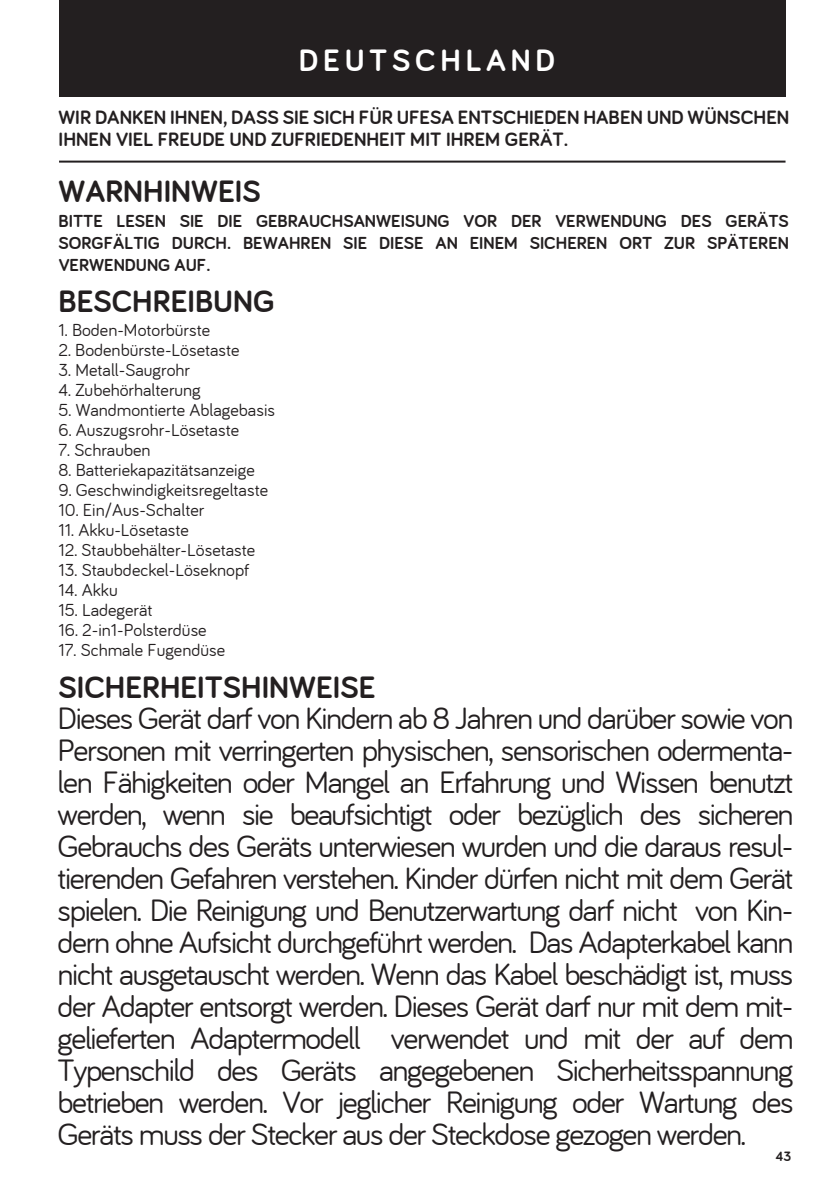
<style>
.page{position:relative;width:840px;height:1191px;background:#fff}
.page>*{position:absolute;margin:0;border:0;box-sizing:border-box;transform-origin:0 0}
.t1{font:32px/32px "Bariol";letter-spacing:-.045em;color:#231f20;text-align:justify}
.t2{font:700 32px "Bariol";color:#231f20}
.t3{font:700 32px "Bariol";letter-spacing:.15em;color:#fff}
.t4{font:700 20px/22px "Bariol";color:#231f20}
.t5{font:18px "Bariol";color:#231f20}
.t6{font:700 18px/21.6px "Bariol";color:#231f20;text-align:justify}
.t7{font:700 14px "Bariol";color:#231f20}
</style>
<div class="page">
<div style="left:59px;top:0;width:726px;height:96px;background:#231f20"></div>
<hr style="left:59px;top:161px;width:726px;height:2px;background:#231f20">
<p class="t3" style="left:299px;top:42px;width:257px">DEUTSCHLAND</p>
<p class="t4" style="left:58px;top:107px;width:731px">WIR DANKEN IHNEN, DASS SIE SICH FÜR UFESA ENTSCHIEDEN HABEN UND WÜNSCHEN<br>IHNEN VIEL FREUDE UND ZUFRIEDENHEIT MIT IHREM GERÄT.</p>
<p class="t2" style="left:58px;top:173px;width:203px">WARNHINWEIS</p>
<p class="t6" style="left:58px;top:211px;width:731px">BITTE LESEN SIE DIE GEBRAUCHSANWEISUNG VOR DER VERWENDUNG DES GERÄTS SORGFÄLTIG DURCH. BEWAHREN SIE DIESE AN EINEM SICHEREN ORT ZUR SPÄTEREN VERWENDUNG AUF.</p>
<p class="t2" style="left:58px;top:283px;width:217px">BESCHREIBUNG</p>
<p class="t5" style="left:58px;top:320px;width:153px">1. Boden-Motorbürste</p>
<p class="t5" style="left:58px;top:340px;width:182px">2. Bodenbürste-Lösetaste</p>
<p class="t5" style="left:58px;top:360px;width:133px">3. Metall-Saugrohr</p>
<p class="t5" style="left:58px;top:380px;width:144px">4. Zubehörhalterung</p>
<p class="t5" style="left:58px;top:400px;width:218px">5. Wandmontierte Ablagebasis</p>
<p class="t5" style="left:58px;top:420px;width:182px">6. Auszugsrohr-Lösetaste</p>
<p class="t5" style="left:58px;top:440px;width:93px">7. Schrauben</p>
<p class="t5" style="left:58px;top:460px;width:198px">8. Batteriekapazitätsanzeige</p>
<p class="t5" style="left:58px;top:480px;width:211px">9. Geschwindigkeitsregeltaste</p>
<p class="t5" style="left:58px;top:500px;width:147px">10. Ein/Aus-Schalter</p>
<p class="t5" style="left:58px;top:520px;width:132px">11. Akku-Lösetaste</p>
<p class="t5" style="left:58px;top:540px;width:198px">12. Staubbehälter-Lösetaste</p>
<p class="t5" style="left:58px;top:560px;width:192px">13. Staubdeckel-Löseknopf</p>
<p class="t5" style="left:58px;top:580px;width:61px">14. Akku</p>
<p class="t5" style="left:58px;top:600px;width:95px">15. Ladegerät</p>
<p class="t5" style="left:58px;top:620px;width:150px">16. 2-in1-Polsterdüse</p>
<p class="t5" style="left:58px;top:640px;width:168px">17. Schmale Fugendüse</p>
<p class="t2" style="left:58px;top:669px;width:318px">SICHERHEITSHINWEISE</p>
<p class="t1" style="left:58px;top:702px;width:737px">Dieses Gerät darf von Kindern ab 8 Jahren und darüber sowie von Personen mit verringerten physischen, sensorischen odermenta&shy;len Fähigkeiten oder Mangel an Erfahrung und Wissen benutzt werden, wenn sie beaufsichtigt oder bezüglich des sicheren Gebrauchs des Geräts unterwiesen wurden und die daraus resul&shy;tierenden Gefahren verstehen. Kinder dürfen nicht mit dem Gerät spielen. Die Reinigung und Benutzerwartung darf nicht von Kin&shy;dern ohne Aufsicht durchgeführt werden. Das Adapterkabel kann nicht ausgetauscht werden. Wenn das Kabel beschädigt ist, muss der Adapter entsorgt werden. Dieses Gerät darf nur mit dem mit&shy;gelieferten Adaptermodell verwendet und mit der auf dem Typenschild des Geräts angegebenen Sicherheitsspannung betrieben werden. Vor jeglicher Reinigung oder Wartung des Geräts muss der Stecker aus der Steckdose gezogen werden.</p>
<p class="t7" style="left:775px;top:1148px;width:17px">43</p>
</div>
